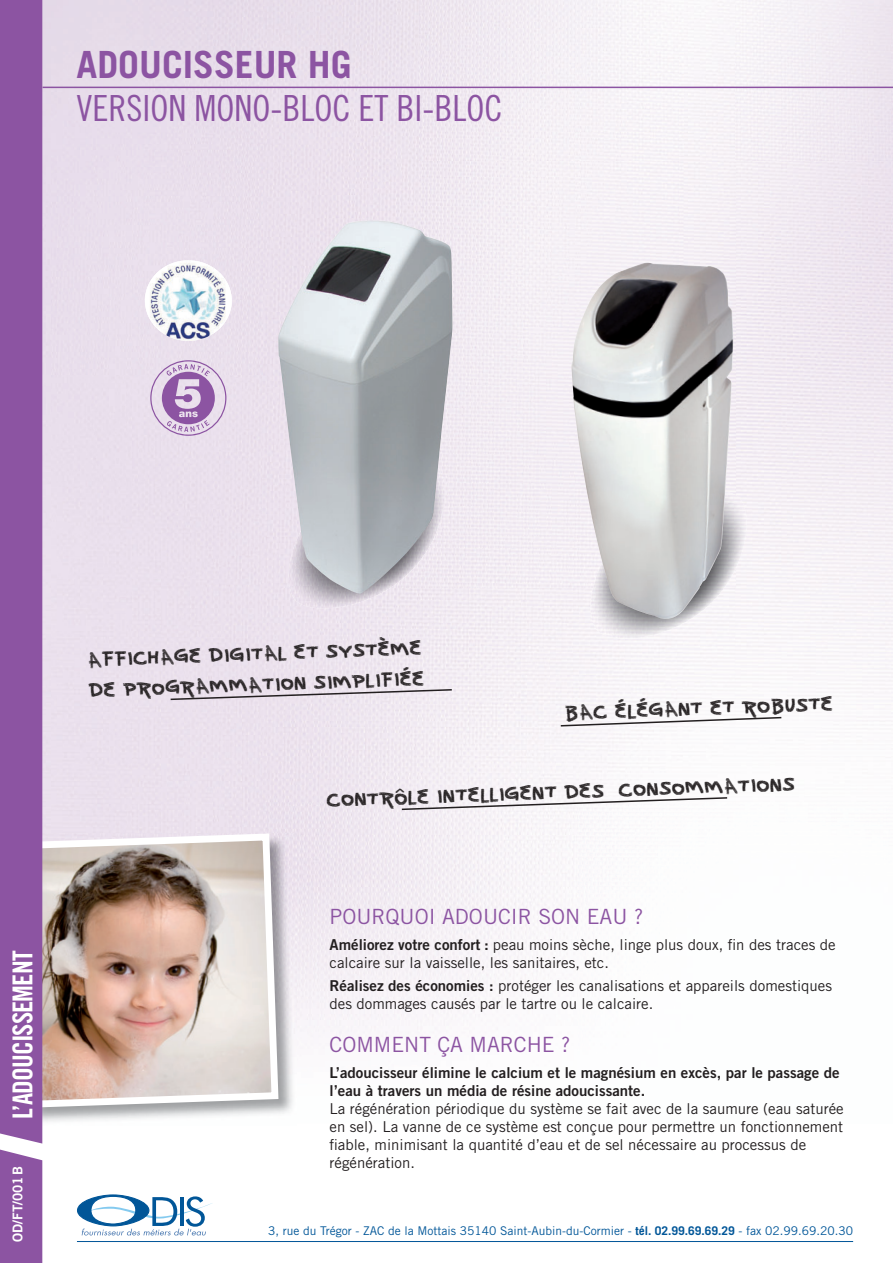
<style>
.page{position:relative;width:893px;height:1263px;background:#fff}
.page>*{position:absolute;margin:0;border:0;box-sizing:border-box;transform-origin:0 0}
.t1{font:700 37.5px "Trade Gothic LT Std";color:#8c54a2}
.t2{font:36px "Trade Gothic LT Std Cn 18";color:#8c54a2}
.t3{font:27.45px "Trade Gothic LT Std Bd Cn 20";letter-spacing:-.03em;color:#fff}
.t4{font:25.5px/30.6px "vtksnoise";color:#231f20}
.t5{font:21px "Trade Gothic LT Std";color:#8c54a2}
.t6{font:15px/18px "Trade Gothic LT Std";color:#231f20}
.t7{font:15px/18px "Trade Gothic LT Std Bd 2";color:#231f20}
.t8{font:13.5px "Trade Gothic LT Std Bd 2";color:#fff}
.t9{font:12px "Trade Gothic LT Std";color:#015698}
.s1{font-family:"Trade Gothic LT Std Bd 2"}
.s2{font-weight:700}
</style>
<div class="page">
<div style="left:42px;top:0;width:10px;height:830px;background:#e9dfec"></div>
<img style="left:263px;top:802px;width:351px;height:239px">
<img style="left:262px;top:588px;width:473px;height:214px">
<div style="left:453px;top:535px;width:118px;height:53px;background:#f3edf3"></div>
<div style="left:314px;top:0;width:53px;height:220px;background:#ebe1ed"></div>
<img style="left:420px;top:0;width:263px;height:535px">
<div style="left:367px;top:0;width:53px;height:220px;background:#ece4ee"></div>
<img style="left:42px;top:833px;width:254px;height:293px">
<img style="left:42px;top:830px;width:240px;height:281px">
<div style="left:0;top:1149px;width:42px;height:114px;background:#8c54a2"></div>
<div style="left:0;top:0;width:42px;height:1143px;background:#8c54a2"></div>
<hr style="left:43px;top:87px;width:850px;height:1px;background:#8c54a2">
<svg style="left:77px;top:1194px;width:135px;height:41px"></svg>
<hr style="left:77px;top:1241px;width:776px;height:1px;background:#015698">
<img style="left:289px;top:595px;width:156px;height:13px">
<img style="left:278px;top:220px;width:175px;height:375px">
<img style="left:591px;top:491px;width:156px;height:148px">
<img style="left:571px;top:263px;width:162px;height:357px">
<svg style="left:169px;top:688px;width:284px;height:13px"></svg>
<svg style="left:559px;top:716px;width:224px;height:11px"></svg>
<svg style="left:400px;top:796px;width:329px;height:15px"></svg>
<svg style="left:150px;top:360px;width:76px;height:76px"></svg>
<img style="left:145px;top:260px;width:87px;height:81px">
<h1 class="t1" style="left:77px;top:42px;width:277px">ADOUCISSEUR HG</h1>
<h2 class="t2" style="left:77px;top:87px;width:427px">VERSION MONO-BLOC ET BI-BLOC</h2>
<h3 class="t3" style="left:6px;top:1119px;width:170px;rotate:-90deg">L’ADOUCISSEMENT</h3>
<p class="t8" style="left:9px;top:1242px;width:77px;rotate:-90deg">OD/FT/001B</p>
<h3 class="t4" style="left:87px;top:645px;width:338px;rotate:-2deg">AFFICHAGE DIGITAL ET SYSTÈME<br>DE PROGRAMMATION SIMPLIFIÉE</h3>
<h3 class="t4" style="left:564px;top:698px;width:271px;rotate:-2deg">BAC ÉLÉGANT ET ROBUSTE</h3>
<h3 class="t4" style="left:326px;top:786px;width:470px;rotate:-2deg">CONTRÔLE INTELLIGENT DES CONSOMMATIONS</h3>
<h3 class="t5" style="left:330px;top:904px;width:315px">POURQUOI ADOUCIR SON EAU ?</h3>
<p class="t6" style="left:330px;top:936px;width:508px"><span class="s1">Améliorez votre confort</span> <span class="s2">:</span> peau moins sèche, linge plus doux, fin des traces de calcaire sur la vaisselle, les sanitaires, etc.</p>
<p class="t6" style="left:330px;top:976px;width:504px"><span class="s1">Réalisez des économies :</span> protéger les canalisations et appareils domestiques des dommages causés par le tartre ou le calcaire.</p>
<h3 class="t5" style="left:330px;top:1031px;width:242px">COMMENT ÇA MARCHE ?</h3>
<p class="t7" style="left:330px;top:1064px;width:512px">L’adoucisseur élimine le calcium et le magnésium en excès, par le passage de l’eau à travers un média de résine adoucissante.</p>
<p class="t6" style="left:330px;top:1100px;width:516px">La régénération périodique du système se fait avec de la saumure (eau saturée en sel). La vanne de ce système est conçue pour permettre un fonctionnement fiable, minimisant la quantité d’eau et de sel nécessaire au processus de régénération.</p>
<p class="t9" style="left:268px;top:1224px;width:586px">3, rue du Trégor - ZAC de la Mottais 35140 Saint-Aubin-du-Cormier - <span class="s2">tél. 02.99.69.69.29</span> - fax 02.99.69.20.30</p>
</div>
